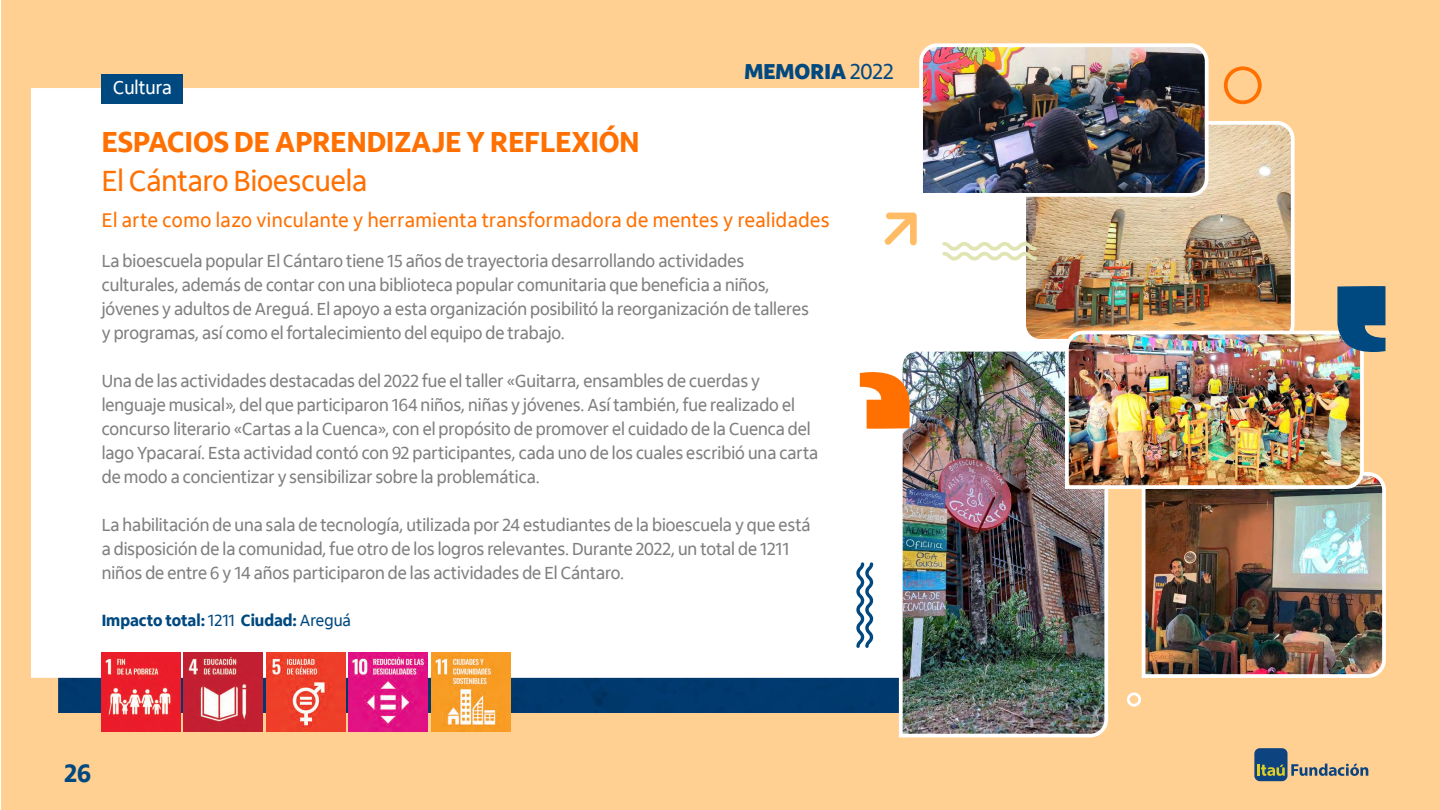
<style>
.page{position:relative;width:1440px;height:810px;background:#fff}
.page>*{position:absolute;margin:0;border:0;box-sizing:border-box;transform-origin:0 0}
.t1{font:30px "Itau Display";color:#ff7000}
.t2{font:800 29.78px "Itau Display";color:#ff7000}
.t3{font:800 25.95px "Itau Display";color:#004980}
.t4{font:800 22.27px "Itau Display";color:#004980}
.t5{font:20.33px "Itau Display";letter-spacing:.025em;color:#ff7000}
.t6{font:19.2px "Itau Display";color:#fff}
.t7{font:18px/24px "Itau Display";color:#808080}
.t8{font:800 16.73px "Itau Display";color:#004980}
.s1{font-weight:400}
</style>
<div class="page">
<div style="left:1px;top:0;width:1439px;height:810px;background:#ffd092"></div>
<div style="left:58px;top:678px;width:839px;height:35px;background:#003a6e"></div>
<div style="left:31px;top:88px;width:1032px;height:590px;background:#fff"></div>
<img style="left:102px;top:652px;width:78px;height:79px">
<img style="left:184px;top:652px;width:79px;height:79px">
<img style="left:267px;top:652px;width:78px;height:79px">
<img style="left:349px;top:652px;width:79px;height:79px">
<img style="left:431px;top:652px;width:79px;height:79px">
<svg style="left:1127px;top:692px;width:14px;height:15px"></svg>
<svg style="left:884px;top:213px;width:33px;height:32px"></svg>
<svg style="left:856px;top:562px;width:18px;height:86px"></svg>
<img style="left:1020px;top:121px;width:275px;height:224px">
<img style="left:917px;top:43px;width:293px;height:156px">
<img style="left:1141px;top:472px;width:245px;height:206px">
<img style="left:897px;top:346px;width:212px;height:392px">
<svg style="left:942px;top:241px;width:95px;height:20px"></svg>
<img style="left:1063px;top:329px;width:303px;height:162px">
<svg style="left:860px;top:367px;width:50px;height:62px"></svg>
<svg style="left:1337px;top:286px;width:48px;height:71px"></svg>
<div style="left:102px;top:74px;width:81px;height:30px;background:#004980"></div>
<div style="left:1224px;top:66px;width:38px;height:38px;border:4px solid #ff7000;border-radius:50%"></div>
<div style="left:1254px;top:748px;width:34px;height:33px;background:#0d4480;border-radius:6px"></div>
<svg style="left:1257px;top:765px;width:28px;height:11px"></svg>
<svg style="left:1291px;top:764px;width:77px;height:12px"></svg>
<p class="t6" style="left:113px;top:77px;width:60px">Cultura</p>
<h2 class="t2" style="left:102px;top:124px;width:539px">ESPACIOS DE APRENDIZAJE Y REFLEXIÓN</h2>
<h1 class="t1" style="left:102px;top:164px;width:267px">El Cántaro Bioescuela</h1>
<p class="t4" style="left:745px;top:59px;width:151px">MEMORIA <span class="s1">2022</span></p>
<p class="t5" style="left:102px;top:209px;width:729px">El arte como lazo vinculante y herramienta transformadora de mentes y realidades</p>
<p class="t7" style="left:102px;top:249px;width:709px">La bioescuela popular El Cántaro tiene 15 años de trayectoria desarrollando actividades culturales, además de contar con una biblioteca popular comunitaria que beneficia a niños, jóvenes y adultos de Areguá. El apoyo a esta organización posibilitó la reorganización de talleres y programas, así como el fortalecimiento del equipo de trabajo.</p>
<p class="t7" style="left:102px;top:369px;width:718px">Una de las actividades destacadas del 2022 fue el taller «Guitarra, ensambles de cuerdas y lenguaje musical», del que participaron 164 niños, niñas y jóvenes. Así también, fue realizado el concurso literario «Cartas a la Cuenca», con el propósito de promover el cuidado de la Cuenca del lago Ypacaraí. Esta actividad contó con 92 participantes, cada uno de los cuales escribió una carta de modo a concientizar y sensibilizar sobre la problemática.</p>
<p class="t7" style="left:102px;top:513px;width:710px">La habilitación de una sala de tecnología, utilizada por 24 estudiantes de la bioescuela y que está a disposición de la comunidad, fue otro de los logros relevantes. Durante 2022, un total de 1211 niños de entre 6 y 14 años participaron de las actividades de El Cántaro.</p>
<p class="t8" style="left:102px;top:611px;width:251px">Impacto total: <span class="s1">1211</span> Ciudad: <span class="s1">Areguá</span></p>
<h3 class="t3" style="left:65px;top:758px;width:28px">26</h3>
</div>
